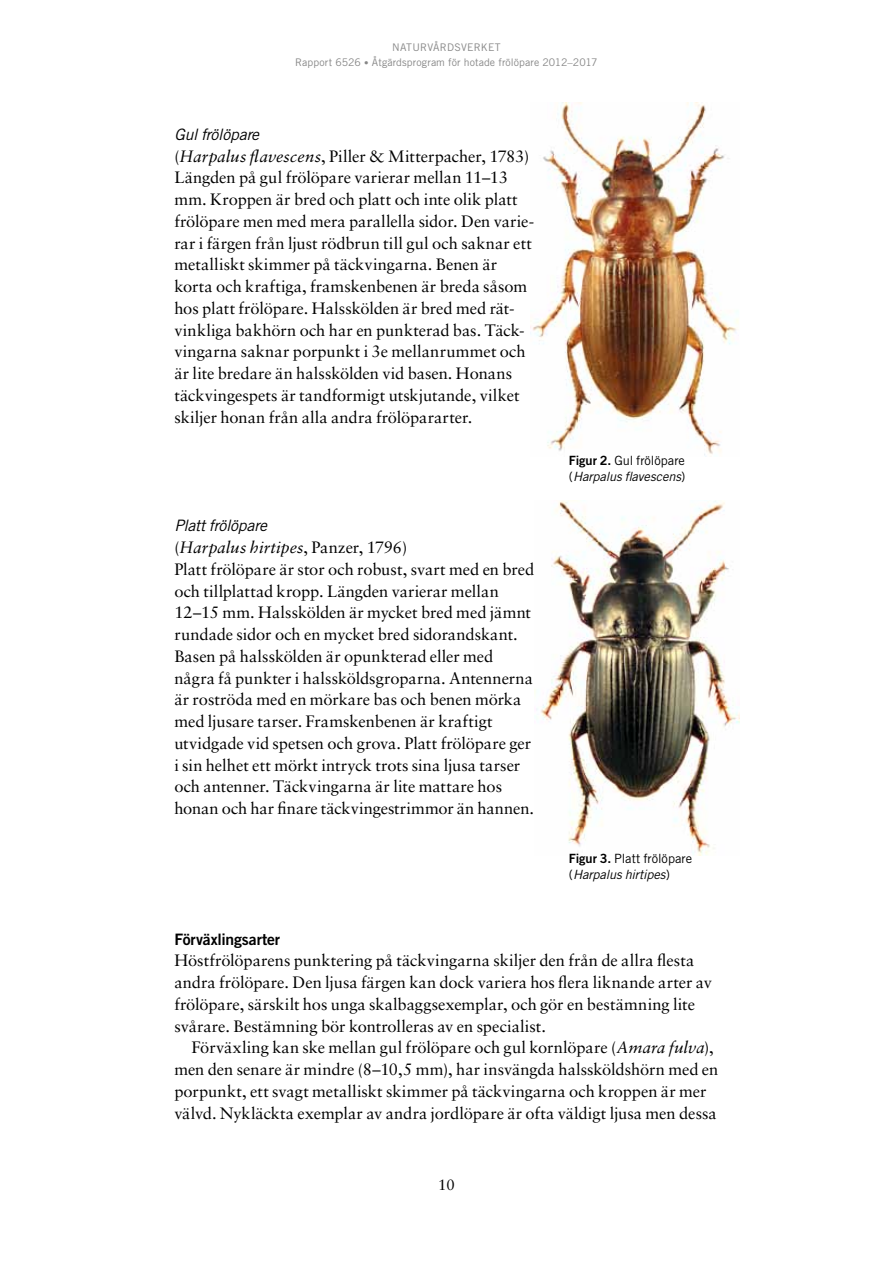
<style>
.page{position:relative;width:893px;height:1263px;background:#fff}
.page>*{position:absolute;margin:0;border:0;box-sizing:border-box;transform-origin:0 0}
.t1{font:16.5px/21.8px "Sabon";color:#000}
.t2{font:italic 15.75px "Trade Gothic";letter-spacing:-.015em;color:#000}
.t3{font:15.75px "Trade Gothic Bold Two";letter-spacing:-.015em;color:#000}
.t4{font:15px "Sabon";color:#000}
.t5{font:italic 12.75px/16.5px "Trade Gothic";letter-spacing:-.005em;color:#000}
.t6{font:12.75px/16.5px "Trade Gothic";color:#000}
.t7{font:10.5px/15px "Trade Gothic";letter-spacing:.01em;color:#878787;text-align:center}
.s1{font-size:9px}
.s2{font-style:italic}
.s3{font-family:"Trade Gothic Bold Two";font-style:normal}
.s4{font-style:normal}
.s5{font-family:"Trade Gothic Bold Two"}
</style>
<div class="page">
<img style="left:532px;top:103px;width:207px;height:354px">
<img style="left:535px;top:501px;width:204px;height:355px">
<p class="t7" style="left:295px;top:39px;width:304px">naturvårdsverket<br>Rapport 6526 <span class="s1">•</span> Åtgärdsprogram för hotade frölöpare 2012–2017</p>
<p class="t2" style="left:174px;top:125px;width:86px">Gul frölöpare</p>
<p class="t1" style="left:174px;top:145px;width:361px">(<span class="s2">Harpalus flavescens</span>, Piller &amp; Mitterpacher, 1783)<br>Längden på gul frölöpare varierar mellan 11–13 mm. Kroppen är bred och platt och inte olik platt frölöpare men med mera parallella sidor. Den varie&shy;rar i färgen från ljust rödbrun till gul och saknar ett metalliskt skimmer på täckvingarna. Benen är korta och kraftiga, framskenbenen är breda såsom hos platt frölöpare. Halsskölden är bred med rät&shy;vinkliga bakhörn och har en punkterad bas. Täck&shy;vingarna saknar porpunkt i 3e mellanrummet och är lite bredare än halsskölden vid basen. Honans täckvingespets är tandformigt utskjutande, vilket skiljer honan från alla andra frölöpararter.</p>
<p class="t2" style="left:174px;top:516px;width:94px">Platt frölöpare</p>
<p class="t1" style="left:174px;top:536px;width:361px">(<span class="s2">Harpalus hirtipes</span>, Panzer, 1796)<br>Platt frölöpare är stor och robust, svart med en bred och tillplattad kropp. Längden varierar mellan 12–15 mm. Halsskölden är mycket bred med jämnt rundade sidor och en mycket bred sidorandskant.<br>Basen på halsskölden är opunkterad eller med några få punkter i halssköldsgroparna. Antennerna är roströda med en mörkare bas och benen mörka med ljusare tarser. Framskenbenen är kraftigt utvidgade vid spetsen och grova. Platt frölöpare ger i sin helhet ett mörkt intryck trots sina ljusa tarser och antenner. Täckvingarna är lite mattare hos honan och har finare täckvingestrimmor än hannen.</p>
<p class="t5" style="left:569px;top:452px;width:118px"><span class="s3">Figur 2.</span> <span class="s4">Gul frölöpare (</span>Harpalus flavescens<span class="s4">)</span></p>
<p class="t6" style="left:569px;top:850px;width:125px"><span class="s5">Figur 3.</span> Platt frölöpare (<span class="s2">Harpalus hirtipes</span>)</p>
<p class="t3" style="left:174px;top:929px;width:107px">Förväxlingsarter</p>
<p class="t1" style="left:174px;top:949px;width:539px">Höstfrölöparens punktering på täckvingarna skiljer den från de allra flesta andra frölöpare. Den ljusa färgen kan dock variera hos flera liknande arter av frölöpare, särskilt hos unga skalbaggsexemplar, och gör en bestämning lite svårare. Bestämning bör kontrolleras av en specialist.</p>
<p class="t1" style="left:174px;top:1036px;width:545px;text-indent:17px">Förväxling kan ske mellan gul frölöpare och gul kornlöpare (<span class="s2">Amara fulva</span>), men den senare är mindre (8–10,5 mm), har insvängda halssköldshörn med en porpunkt, ett svagt metalliskt skimmer på täckvingarna och kroppen är mer välvd. Nykläckta exemplar av andra jordlöpare är ofta väldigt ljusa men dessa</p>
<p class="t4" style="left:438px;top:1175px;width:18px">10</p>
</div>
